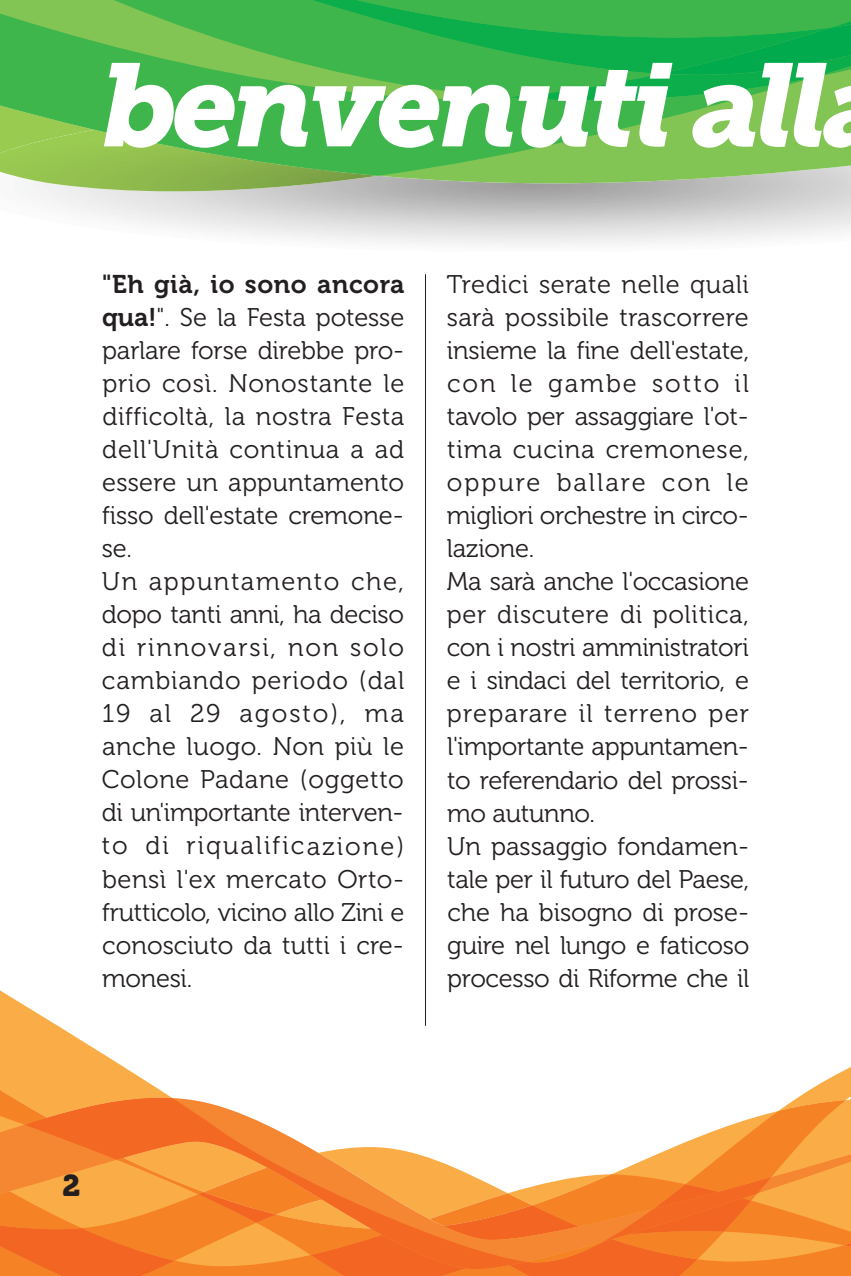
<style>
.page{position:relative;width:851px;height:1276px;background:#fff}
.page>*{position:absolute;margin:0;border:0;box-sizing:border-box;transform-origin:0 0}
.t1{font:italic 116.7px "Museo Slab 900";letter-spacing:-.045em;color:#fff}
.t2{font:30px "Museo 900";color:#231f20}
.t3{font:25.5px/33px "Museo 300";letter-spacing:-.005em;color:#231f20}
.t4{font:25.5px/33px "Museo 300";letter-spacing:.02em;color:#231f20}
.t5{font:25.5px "Museo 700";letter-spacing:.02em;color:#231f20}
.s1{font-family:"Museo 700"}
</style>
<div class="page">
<svg style="left:0;top:0;width:851px;height:244px;background:#73c172"></svg>
<svg style="left:0;top:990px;width:851px;height:286px"></svg>
<svg style="left:24px;top:1097px;width:747px;height:172px"></svg>
<hr style="left:425px;top:274px;width:1px;height:751px;background:#231f20">
<h1 class="t1" style="left:102px;top:64px;width:728px">benvenuti all</h1>
<p class="t5" style="left:102px;top:275px;width:304px">"Eh già, io sono ancora</p>
<p class="t4" style="left:102px;top:303px;width:304px"><span class="s1">qua!</span>". Se la Festa potesse parlare forse direbbe pro&shy;prio così. Nonostante le difficoltà, la nostra Festa dell'Unità continua a ad essere un appuntamento fisso dell'estate cremone&shy;se.<br>Un appuntamento che, dopo tanti anni, ha deciso di rinnovarsi, non solo cambiando periodo (dal<br>19 al 29 agosto), ma anche luogo. Non più le<br>Colone Padane (oggetto di un'importante interven&shy;to di riqualificazione) bensì l'ex mercato Orto&shy;frutticolo, vicino allo Zini e conosciuto da tutti i cre&shy;monesi.</p>
<p class="t3" style="left:446px;top:270px;width:304px">Tredici serate nelle quali sarà possibile trascorrere insieme la fine dell'estate, con le gambe sotto il tavolo per assaggiare l'ot&shy;tima cucina cremonese, oppure ballare con le migliori orchestre in circo&shy;lazione.<br>Ma sarà anche l'occasione per discutere di politica, con i nostri amministratori e i sindaci del territorio, e preparare il terreno per l'importante appuntamen&shy;to referendario del prossi&shy;mo autunno.<br>Un passaggio fondamen&shy;tale per il futuro del Paese, che ha bisogno di prose&shy;guire nel lungo e faticoso processo di Riforme che il</p>
<p class="t2" style="left:62px;top:1175px;width:19px">2</p>
</div>
